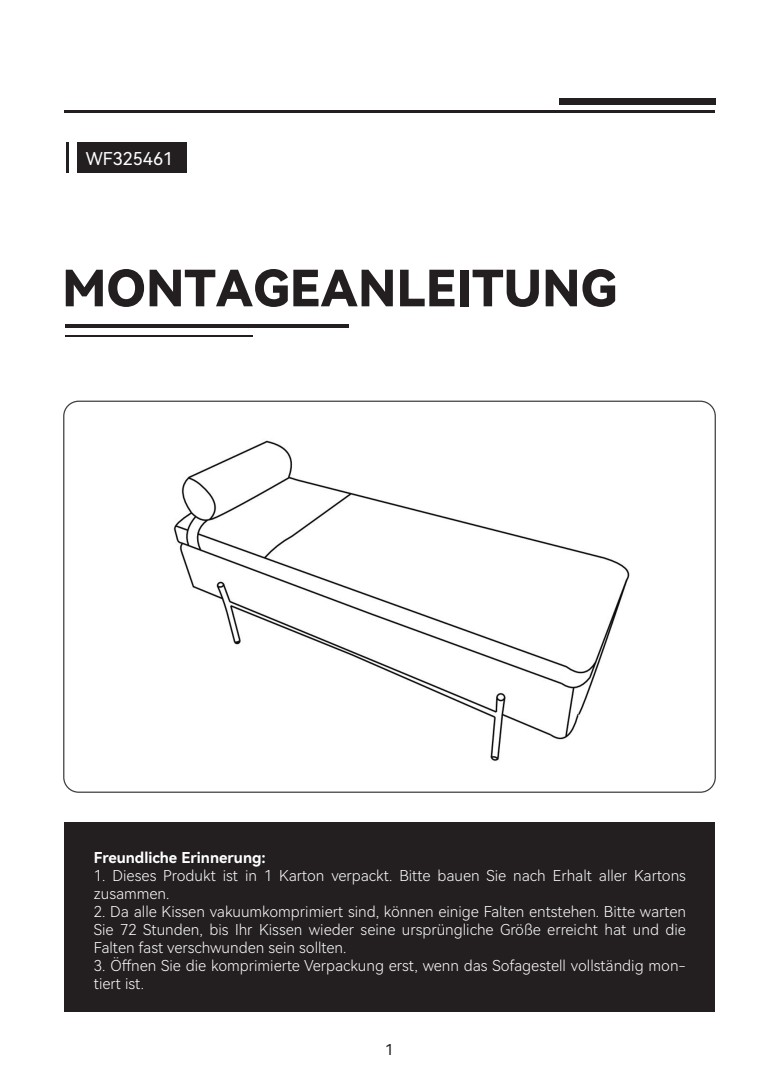
<style>
.page{position:relative;width:780px;height:1088px;background:#fff}
.page>*{position:absolute;margin:0;border:0;box-sizing:border-box;transform-origin:0 0}
.t1{font:50px "Harmony OS Sans SC Black";color:#231f20}
.t2{font:17.62px "Harmony OS Sans SC";color:#fff}
.t3{font:15px/18px "Harmony OS Sans SC Light";color:#fff}
.t4{font:15px "Harmony OS Sans SC Bold";color:#fff}
.t5{font:15px "Harmony OS Sans SC";color:#231f20}
</style>
<div class="page">
<div style="left:77px;top:142px;width:109px;height:31px;background:#231f20"></div>
<div style="left:65px;top:822px;width:650px;height:190px;background:#231f20"></div>
<hr style="left:65px;top:110px;width:650px;height:2px;background:#231f20">
<div style="left:558px;top:98px;width:157px;height:7px;background:#231f20"></div>
<hr style="left:65px;top:335px;width:187px;height:2px;background:#231f20">
<hr style="left:65px;top:325px;width:283px;height:3px;background:#231f20">
<hr style="left:66px;top:142px;width:2px;height:31px;background:#231f20">
<img style="left:173px;top:440px;width:457px;height:321px">
<p class="t2" style="left:86px;top:147px;width:89px">WF325461</p>
<h1 class="t1" style="left:62px;top:253px;width:556px">MONTAGEANLEITUNG</h1>
<p class="t4" style="left:94px;top:847px;width:173px">Freundliche Erinnerung:</p>
<p class="t3" style="left:94px;top:866px;width:593px">1. Dieses Produkt ist in 1 Karton verpackt. Bitte bauen Sie nach Erhalt aller Kartons zusammen.</p>
<p class="t3" style="left:94px;top:902px;width:593px;text-align:justify">2. Da alle Kissen vakuumkomprimiert sind, können einige Falten entstehen. Bitte warten Sie 72 Stunden, bis Ihr Kissen wieder seine ursprüngliche Größe erreicht hat und die Falten fast verschwunden sein sollten.</p>
<p class="t3" style="left:94px;top:956px;width:593px">3. Öffnen Sie die komprimierte Verpackung erst, wenn das Sofagestell vollständig mon&shy;tiert ist.</p>
<p class="t5" style="left:385px;top:1039px;width:10px">1</p>
</div>
